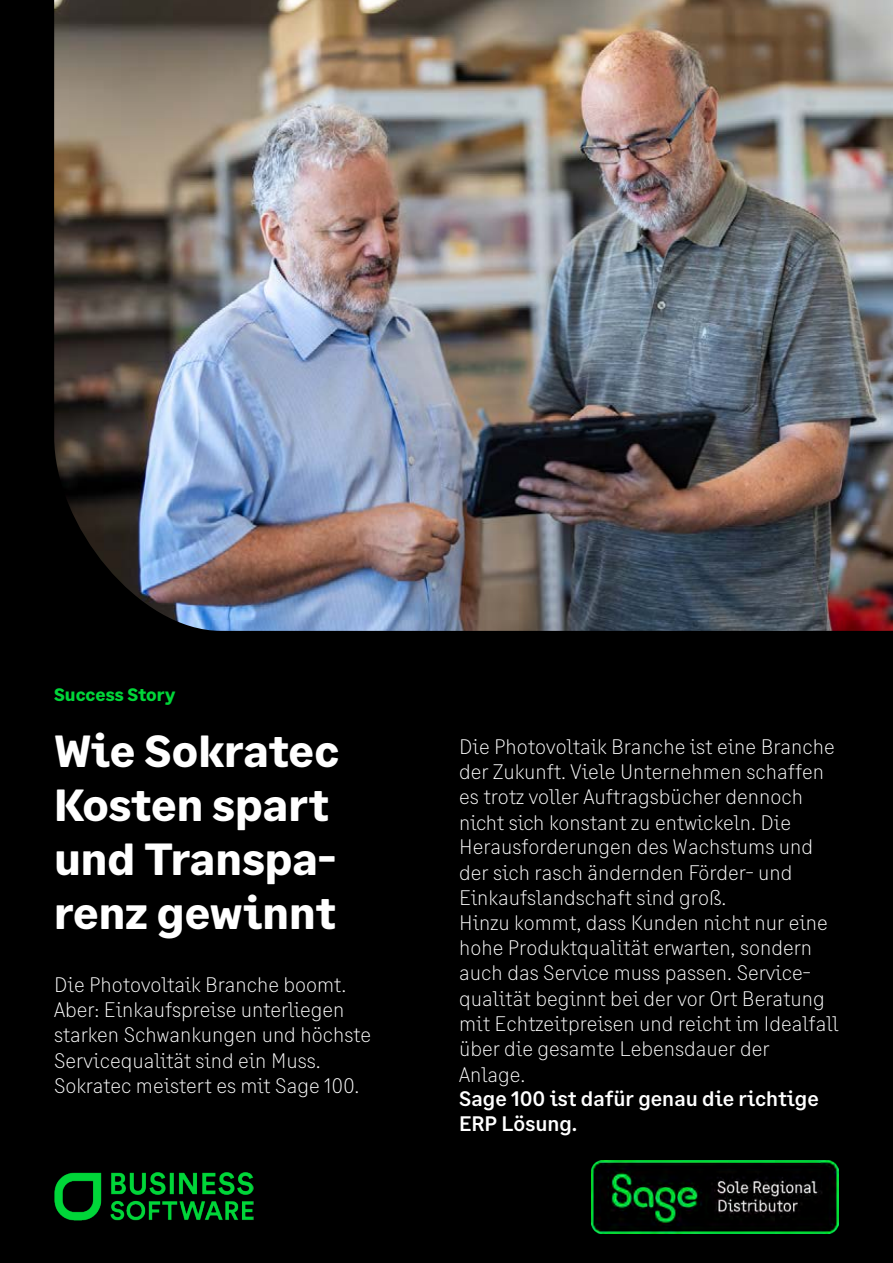
<style>
.page{position:relative;width:893px;height:1263px;background:#000}
.page>*{position:absolute;margin:0;border:0;box-sizing:border-box;transform-origin:0 0}
.t1{font:700 45px/54px "Sage Text";color:#fff}
.t2{font:300 21px/25.2px "Sage Text";color:#fff}
.t3{font:500 21px/25.2px "Sage Text";color:#fff}
.t4{font:700 18px "Sage Text";color:#00d639}
</style>
<div class="page">
<img style="left:54px;top:0;width:839px;height:631px">
<img style="left:54px;top:1173px;width:200px;height:48px">
<img style="left:591px;top:1161px;width:248px;height:72px">
<p class="t4" style="left:54px;top:683px;width:123px">Success Story</p>
<h1 class="t1" style="left:54px;top:725px;width:286px">Wie Sokratec<br>Kosten spart und Transpa&shy;renz gewinnt</h1>
<p class="t2" style="left:54px;top:972px;width:319px">Die Photovoltaik Branche boomt.<br>Aber: Einkaufspreise unterliegen starken Schwankungen und höchste Servicequalität sind ein Muss.<br>Sokratec meistert es mit Sage 100.</p>
<p class="t2" style="left:459px;top:734px;width:381px">Die Photovoltaik Branche ist eine Branche der Zukunft. Viele Unternehmen schaffen es trotz voller Auftragsbücher dennoch nicht sich konstant zu entwickeln. Die Herausforderungen des Wachstums und der sich rasch ändernden Förder- und Einkaufslandschaft sind groß.<br>Hinzu kommt, dass Kunden nicht nur eine hohe Produktqualität erwarten, sondern auch das Service muss passen. Service&shy;qualität beginnt bei der vor Ort Beratung mit Echtzeitpreisen und reicht im Idealfall über die gesamte Lebensdauer der Anlage.</p>
<p class="t3" style="left:459px;top:1086px;width:361px">Sage 100 ist dafür genau die richtige<br>ERP Lösung.</p>
</div>
